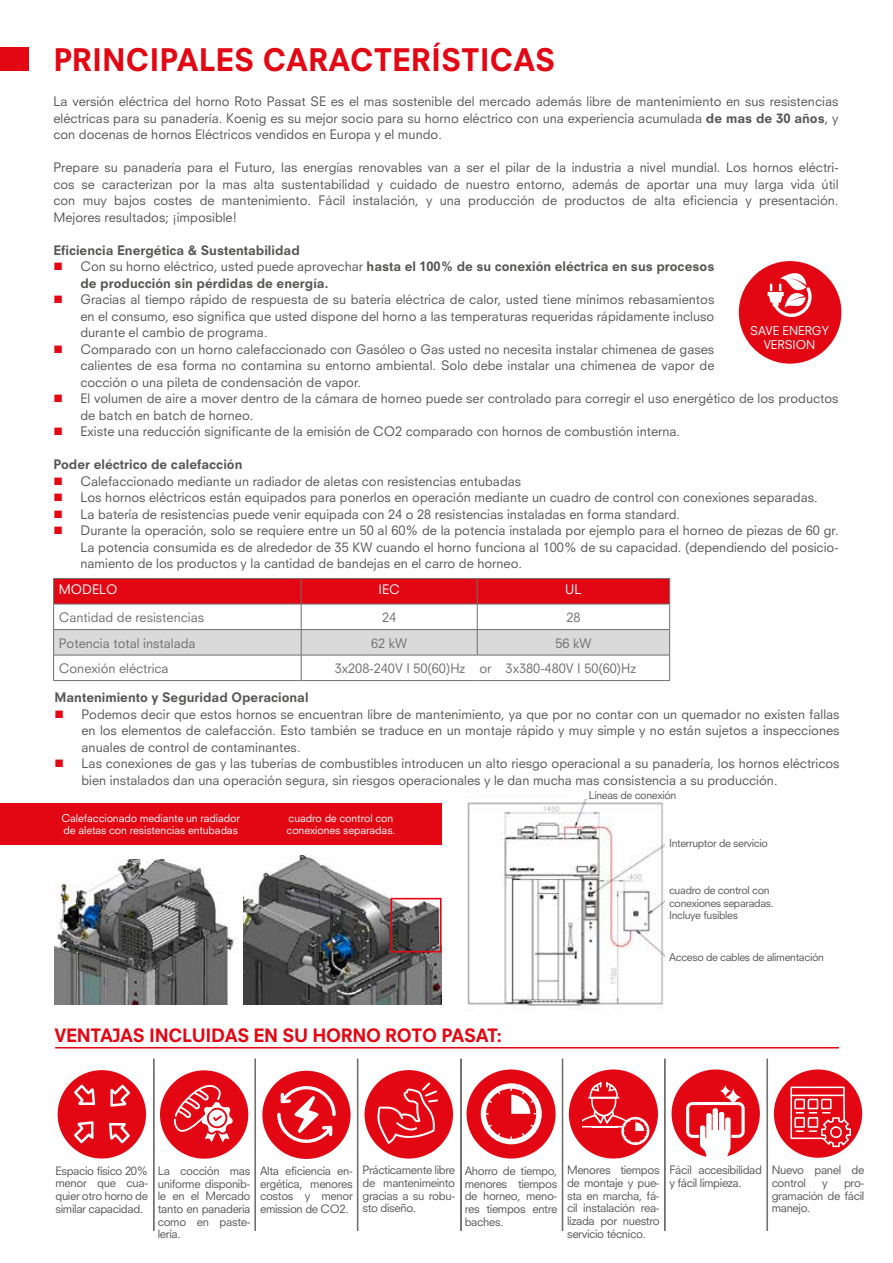
<style>
.page{position:relative;width:893px;height:1263px;background:#fff}
.page>*{position:absolute;margin:0;border:0;box-sizing:border-box;transform-origin:0 0}
.t1{font:800 30.3px "Neuzeit S";color:#e30613}
.t2{font:800 18px "Neuzeit S";letter-spacing:-.02em;color:#e30613}
.t3{font:12.75px/16.5px "Neuzeit S";color:#575756}
.t4{font:800 12.75px/16.5px "Neuzeit S";color:#575756}
.t5{font:12.75px "Neuzeit S";color:#706f6f}
.t6{font:12.75px "Neuzeit S";color:#fff}
.t7{font:11.85px/14.1px "Neuzeit S";color:#fff;text-align:center}
.t8{font:11.25px/12.8px "Neuzeit S";letter-spacing:-.03em;color:#575756;text-align:justify}
.t9{font:10.5px/12.8px "Neuzeit S";letter-spacing:-.03em;color:#575756}
.t10{font:10.5px/12.6px "Neuzeit S";letter-spacing:-.01em;color:#fff}
.s1{font-weight:800}
.s2{font-weight:400}
</style>
<div class="page">
<div style="left:160px;top:1070px;width:88px;height:89px;background:#e30613;border-radius:50%"></div>
<svg style="left:174px;top:1085px;width:59px;height:57px"></svg>
<div style="left:672px;top:1069px;width:88px;height:89px;background:#e30613;border-radius:50%"></div>
<svg style="left:725px;top:1088px;width:16px;height:18px"></svg>
<svg style="left:720px;top:1085px;width:11px;height:12px"></svg>
<svg style="left:686px;top:1102px;width:59px;height:56px"></svg>
<div style="left:467px;top:1069px;width:89px;height:89px;background:#e30613;border-radius:50%"></div>
<svg style="left:481px;top:1083px;width:61px;height:61px"></svg>
<svg style="left:153px;top:1059px;width:2px;height:172px"></svg>
<svg style="left:460px;top:1059px;width:2px;height:172px"></svg>
<svg style="left:254px;top:1059px;width:2px;height:172px"></svg>
<svg style="left:562px;top:1059px;width:1px;height:172px"></svg>
<svg style="left:357px;top:1059px;width:2px;height:172px"></svg>
<svg style="left:664px;top:1059px;width:2px;height:172px"></svg>
<svg style="left:766px;top:1059px;width:2px;height:172px"></svg>
<div style="left:58px;top:1070px;width:88px;height:88px;background:#e30613;border-radius:50%"></div>
<svg style="left:74px;top:1121px;width:20px;height:22px"></svg>
<svg style="left:110px;top:1084px;width:20px;height:23px"></svg>
<svg style="left:74px;top:1084px;width:21px;height:21px"></svg>
<svg style="left:109px;top:1123px;width:21px;height:20px"></svg>
<div style="left:569px;top:1069px;width:89px;height:89px;background:#e30613;border-radius:50%"></div>
<svg style="left:582px;top:1082px;width:67px;height:63px"></svg>
<div style="left:262px;top:1071px;width:89px;height:88px;background:#e30613;border-radius:50%"></div>
<svg style="left:277px;top:1086px;width:59px;height:57px"></svg>
<div style="left:365px;top:1070px;width:88px;height:88px;background:#e30613;border-radius:50%"></div>
<svg style="left:375px;top:1082px;width:63px;height:62px"></svg>
<hr style="left:55px;top:1047px;width:784px;height:1px;background:#e30613">
<div style="left:774px;top:1069px;width:88px;height:89px;background:#e30613;border-radius:50%"></div>
<svg style="left:790px;top:1086px;width:61px;height:61px"></svg>
<div style="left:0;top:47px;width:29px;height:24px;background:#e30613"></div>
<div style="left:0;top:803px;width:442px;height:42px;background:#e30613"></div>
<img style="left:54px;top:860px;width:182px;height:144px">
<img style="left:243px;top:855px;width:198px;height:149px">
<div style="left:390px;top:898px;width:52px;height:54px;border:2px solid #e30613"></div>
<hr style="left:53px;top:680px;width:248px;height:1px;background:#706f6f">
<hr style="left:301px;top:680px;width:176px;height:1px;background:#706f6f">
<hr style="left:477px;top:680px;width:193px;height:1px;background:#706f6f">
<svg style="left:53px;top:578px;width:617px;height:102px"></svg>
<div style="left:739px;top:261px;width:102px;height:103px;background:#e30613;border-radius:50%"></div>
<svg style="left:768px;top:273px;width:44px;height:44px"></svg>
<img style="left:467px;top:799px;width:198px;height:211px">
<h1 class="t1" style="left:53px;top:41px;width:504px">PRINCIPALES CARACTERÍSTICAS</h1>
<p class="t3" style="left:53px;top:93px;width:787px;text-align:justify">La versión eléctrica del horno Roto Passat SE es el mas sostenible del mercado además libre de mantenimiento en sus resistencias eléctricas para su panadería. Koenig es su mejor socio para su horno eléctrico con una experiencia acumulada <span class="s1">de mas de 30 años</span>, y con docenas de hornos Eléctricos vendidos en Europa y el mundo.</p>
<p class="t3" style="left:53px;top:159px;width:787px;text-align:justify">Prepare su panadería para el Futuro, las energías renovables van a ser el pilar de la industria a nivel mundial. Los hornos eléctri&shy;cos se caracterizan por la mas alta sustentabilidad y cuidado de nuestro entorno, además de aportar una muy larga vida útil con muy bajos costes de mantenimiento. Fácil instalación, y una producción de productos de alta eficiencia y presentación.<br>Mejores resultados; ¡imposible!</p>
<p class="t4" style="left:80px;top:242px;width:635px;text-indent:-27px">Eficiencia Energética &amp; Sustentabilidad<br><span class="s2">Con su horno eléctrico, usted puede aprovechar</span> hasta el 100% de su conexión eléctrica en sus procesos de producción sin pérdidas de energía.</p>
<p class="t3" style="left:80px;top:291px;width:760px">Gracias al tiempo rápido de respuesta de su batería eléctrica de calor, usted tiene mínimos rebasamientos<br>en el consumo, eso significa que usted dispone del horno a las temperaturas requeridas rápidamente incluso<br>durante el cambio de programa.<br>Comparado con un horno calefaccionado con Gasóleo o Gas usted no necesita instalar chimenea de gases<br>calientes de esa forma no contamina su entorno ambiental. Solo debe instalar una chimenea de vapor de<br>cocción o una pileta de condensación de vapor.<br>El volumen de aire a mover dentro de la cámara de horneo puede ser controlado para corregir el uso energético de los productos de batch en batch de horneo.<br>Existe una reducción significante de la emisión de CO2 comparado con hornos de combustión interna.</p>
<p class="t4" style="left:53px;top:456px;width:191px">Poder eléctrico de calefacción</p>
<p class="t3" style="left:80px;top:472px;width:760px">Calefaccionado mediante un radiador de aletas con resistencias entubadas<br>Los hornos eléctricos están equipados para ponerlos en operación mediante un cuadro de control con conexiones separadas.<br>La batería de resistencias puede venir equipada con 24 o 28 resistencias instaladas en forma standard.<br>Durante la operación, solo se requiere entre un 50 al 60% de la potencia instalada por ejemplo para el horneo de piezas de 60 gr.<br>La potencia consumida es de alrededor de 35 KW cuando el horno funciona al 100% de su capacidad. (dependiendo del posicio&shy;namiento de los productos y la cantidad de bandejas en el carro de horneo.</p>
<p class="t7" style="left:750px;top:323px;width:80px">SAVE ENERGY<br>VERSION</p>
<p class="t6" style="left:59px;top:581px;width:60px">MODELO</p>
<p class="t6" style="left:379px;top:581px;width:23px">IEC</p>
<p class="t6" style="left:565px;top:581px;width:18px">UL</p>
<p class="t5" style="left:59px;top:609px;width:147px">Cantidad de resistencias</p>
<p class="t5" style="left:382px;top:609px;width:16px">24</p>
<p class="t5" style="left:566px;top:609px;width:16px">28</p>
<p class="t5" style="left:59px;top:635px;width:138px">Potencia total instalada</p>
<p class="t5" style="left:371px;top:635px;width:38px">62 kW</p>
<p class="t5" style="left:555px;top:635px;width:38px">56 kW</p>
<p class="t5" style="left:59px;top:660px;width:111px">Conexión eléctrica</p>
<p class="t5" style="left:335px;top:660px;width:303px">3x208-240V I 50(60)Hz or 3x380-480V I 50(60)Hz</p>
<p class="t4" style="left:54px;top:689px;width:256px">Mantenimiento y Seguridad Operacional</p>
<p class="t3" style="left:81px;top:706px;width:760px">Podemos decir que estos hornos se encuentran libre de mantenimiento, ya que por no contar con un quemador no existen fallas en los elementos de calefacción. Esto también se traduce en un montaje rápido y muy simple y no están sujetos a inspecciones anuales de control de contaminantes.<br>Las conexiones de gas y las tuberías de combustibles introducen un alto riesgo operacional a su panadería, los hornos eléctricos bien instalados dan una operación segura, sin riesgos operacionales y le dan mucha mas consistencia a su producción.</p>
<p class="t10" style="left:61px;top:811px;width:180px">Calefaccionado mediante un radiador de aletas con resistencias entubadas</p>
<p class="t10" style="left:287px;top:811px;width:110px">cuadro de control con conexiones separadas.</p>
<h2 class="t2" style="left:54px;top:1024px;width:449px">VENTAJAS INCLUIDAS EN SU HORNO ROTO PASAT:</h2>
<p class="t9" style="left:589px;top:789px;width:89px">Líneas de conexión</p>
<p class="t9" style="left:669px;top:836px;width:100px">Interruptor de servicio</p>
<p class="t9" style="left:669px;top:883px;width:106px">cuadro de control con conexiones separadas.<br>Incluye fusibles</p>
<p class="t9" style="left:669px;top:951px;width:156px">Acceso de cables de alimentación</p>
<p class="t8" style="left:55px;top:1164px;width:94px">Espacio físico 20% menor que cua&shy;quier otro horno de similar capacidad.</p>
<p class="t8" style="left:567px;top:1163px;width:94px">Menores tiempos de montaje y pue&shy;sta en marcha, fá&shy;cil instalación rea&shy;lizada por nuestro servicio técnico.</p>
<p class="t8" style="left:158px;top:1164px;width:94px">La cocción mas uniforme disponib&shy;le en el Mercado tanto en panaderia como en paste&shy;lería.</p>
<p class="t8" style="left:669px;top:1163px;width:94px">Fácil accesibilidad y fácil limpieza.</p>
<p class="t8" style="left:260px;top:1164px;width:94px">Alta eficiencia en&shy;ergética, menores costos y menor emission de CO2.</p>
<p class="t8" style="left:362px;top:1164px;width:94px">Prácticamente libre de mantenimeinto gracias a su robu&shy;sto diseño.</p>
<p class="t8" style="left:465px;top:1164px;width:94px">Ahorro de tiempo, menores tiempos de horneo, meno&shy;res tiempos entre baches.</p>
<p class="t8" style="left:772px;top:1163px;width:94px">Nuevo panel de control</p>
<p class="t8" style="left:772px;top:1176px;width:94px;text-indent:72px">pro&shy;gramación de fácil manejo.</p>
<p class="t8" style="left:822px;top:1176px;width:7px">y</p>
</div>
